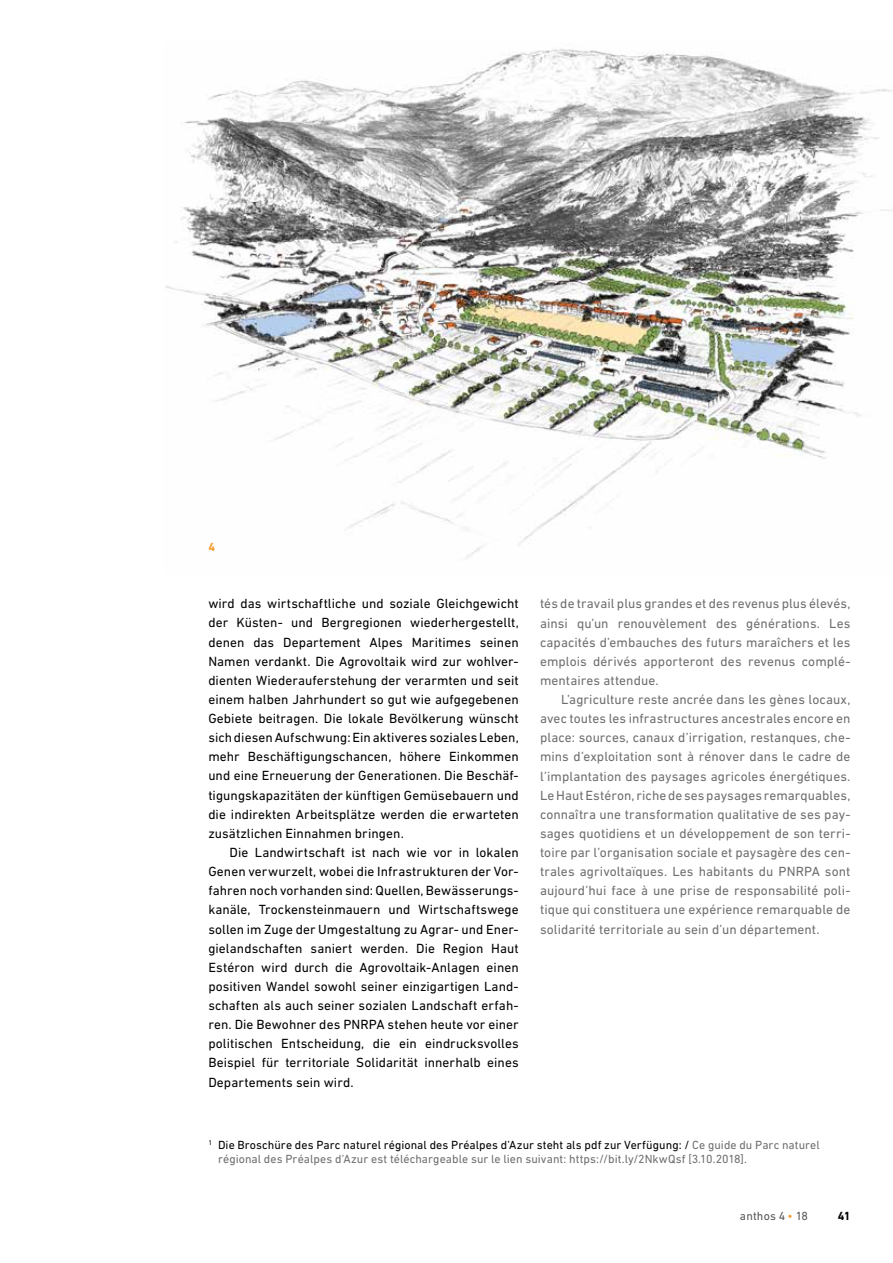
<style>
.page{position:relative;width:893px;height:1263px;background:#fff}
.page>*{position:absolute;margin:0;border:0;box-sizing:border-box;transform-origin:0 0}
.t1{font:13.5px/19.2px "DIN Next LT Pro";letter-spacing:.005em;color:#000;text-align:justify}
.t2{font:13.5px/19.2px "DIN Next LT Pro";letter-spacing:.005em;color:#6e6e6e;text-align:justify}
.t3{font:12px/14.2px "DIN Next LT Pro";letter-spacing:.005em;color:#6e6e6e}
.t4{font:12px "DIN Next LT Pro";letter-spacing:.01em;color:#565655}
.t5{font:700 12px "DIN Next LT Pro";color:#000}
.t6{font:700 12px "DIN Next LT Pro";color:#f59b2b}
.s1{color:#000}
.s2{color:#f59b2b}
</style>
<div class="page">
<img style="left:165px;top:49px;width:728px;height:510px">
<p class="t6" style="left:208px;top:540px;width:8px">4</p>
<p class="t1" style="left:208px;top:594px;width:312px">wird das wirtschaftliche und soziale Gleichgewicht der Küsten- und Bergregionen wiederhergestellt, denen das Departement Alpes Maritimes seinen Namen verdankt. Die Agrovoltaik wird zur wohlver&shy;dienten Wiederauferstehung der verarmten und seit einem halben Jahrhundert so gut wie aufgegebenen Gebiete beitragen. Die lokale Bevölkerung wünscht sich diesen Aufschwung: Ein aktiveres soziales Leben, mehr Beschäftigungschancen, höhere Einkommen und eine Erneuerung der Generationen. Die Beschäf&shy;tigungskapazitäten der künftigen Gemüsebauern und die indirekten Arbeitsplätze werden die erwarteten zusätzlichen Einnahmen bringen.</p>
<p class="t1" style="left:208px;top:843px;width:312px;text-indent:21px">Die Landwirtschaft ist nach wie vor in lokalen Genen verwurzelt, wobei die Infrastrukturen der Vor&shy;fahren noch vorhanden sind: Quellen, Bewässerungs&shy;kanäle, Trockensteinmauern und Wirtschaftswege sollen im Zuge der Umgestaltung zu Agrar- und Ener&shy;gielandschaften saniert werden. Die Region Haut Estéron wird durch die Agrovoltaik-Anlagen einen positiven Wandel sowohl seiner einzigartigen Land&shy;schaften als auch seiner sozialen Landschaft erfah&shy;ren. Die Bewohner des PNRPA stehen heute vor einer politischen Entscheidung, die ein eindrucksvolles Beispiel für territoriale Solidarität innerhalb eines Departements sein wird.</p>
<p class="t2" style="left:540px;top:594px;width:312px">tés de travail plus grandes et des revenus plus élevés, ainsi qu’un renouvèlement des générations. Les capacités d’embauches des futurs maraîchers et les emplois dérivés apporteront des revenus complé&shy;mentaires attendue.</p>
<p class="t2" style="left:540px;top:690px;width:312px;text-indent:21px">L’agriculture reste ancrée dans les gènes locaux, avec toutes les infrastructures ancestrales encore en place: sources, canaux d’irrigation, restanques, che&shy;mins d’exploitation sont à rénover dans le cadre de l’implantation des paysages agricoles énergétiques.<br>Le Haut Estéron, riche de ses paysages remarquables, connaîtra une transformation qualitative de ses pay&shy;sages quotidiens et un développement de son terri&shy;toire par l’organisation sociale et paysagère des cen&shy;trales agrivoltaïques. Les habitants du PNRPA sont aujourd’hui face à une prise de responsabilité poli&shy;tique qui constituera une expérience remarquable de solidarité territoriale au sein d’un département.</p>
<p class="t3" style="left:218px;top:1137px;width:603px;text-indent:-10px"><sup>1</sup> <span class="s1">Die Broschüre des Parc naturel régional des Préalpes d’Azur steht als pdf zur Verfügung: /</span> Ce guide du Parc naturel régional des Préalpes d’Azur est téléchargeable sur le lien suivant: https://bit.ly/2NkwQsf [3.10.2018].</p>
<p class="t4" style="left:740px;top:1209px;width:69px">anthos 4 <span class="s2">•</span> 18</p>
<p class="t5" style="left:838px;top:1209px;width:14px">41</p>
</div>
